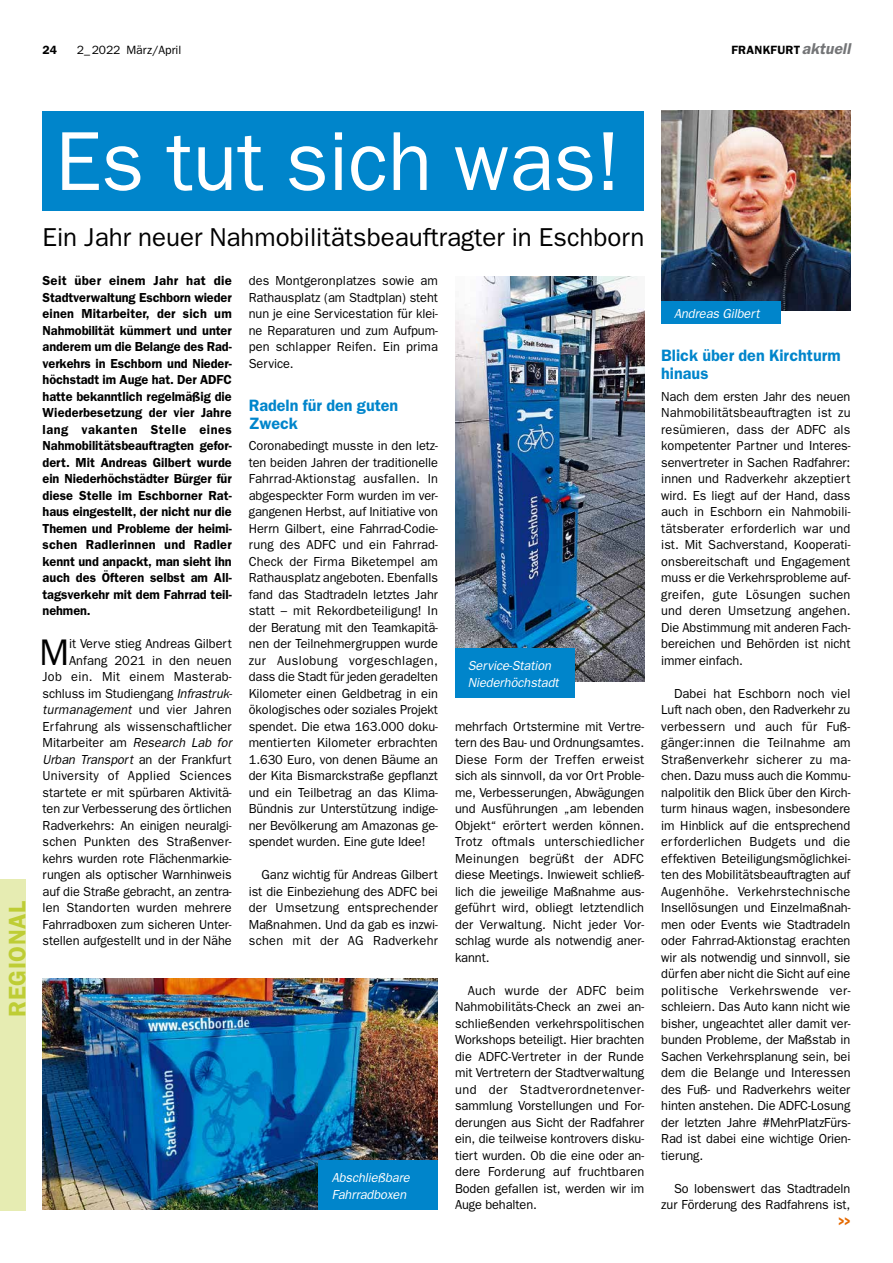
<style>
.page{position:relative;width:893px;height:1263px;background:#fff}
.page>*{position:absolute;margin:0;border:0;box-sizing:border-box;transform-origin:0 0}
.t1{font:84px "Franklin Gothic";color:#fff}
.t2{font:37.2px "Franklin Gothic";color:#000}
.t3{font:25.95px "Franklin Gothic";color:#000}
.t4{font:600 24px "Franklin Gothic";letter-spacing:.025em;color:#becd35}
.t5{font:600 16.5px/18px "Franklin Gothic";color:#0085cb}
.t6{font:600 16.5px "Franklin Gothic";color:#e46900;scale:.6 1}
.t7{font:13.2px/16.5px "Franklin Gothic";letter-spacing:-.005em;color:#000;text-align:justify}
.t8{font:600 13.2px/16.5px "Franklin Gothic";letter-spacing:-.005em;color:#000;text-align:justify}
.t9{font:italic 13.2px/16.5px "Franklin Gothic";letter-spacing:-.005em;color:#fff}
.t10{font:600 12px "Franklin Gothic";letter-spacing:.025em;color:#000}
.t11{font:12px "Franklin Gothic";color:#000}
.s1{font-style:italic;font-size:15.75px;color:#747577}
.s2{font-style:italic}
</style>
<div class="page">
<img style="left:43px;top:978px;width:395px;height:232px">
<img style="left:455px;top:276px;width:189px;height:405px">
<img style="left:661px;top:111px;width:189px;height:199px">
<div style="left:43px;top:111px;width:601px;height:99px;background:#0085cb"></div>
<div style="left:455px;top:648px;width:119px;height:50px;background:#0085cb"></div>
<div style="left:319px;top:1160px;width:119px;height:50px;background:#0085cb"></div>
<div style="left:661px;top:302px;width:119px;height:22px;background:#0085cb"></div>
<div style="left:0;top:879px;width:26px;height:332px;background:#e6ecb2"></div>
<p class="t10" style="left:43px;top:43px;width:16px">24</p>
<p class="t11" style="left:77px;top:43px;width:106px">2_2022 März/April</p>
<p class="t10" style="left:731px;top:43px;width:120px">FRANKFURT<span class="s1">aktuell</span></p>
<h3 class="t4" style="left:3px;top:1017px;width:118px;rotate:-90deg">REGIONAL</h3>
<h1 class="t1" style="left:55px;top:113px;width:567px">Es tut sich was!</h1>
<h3 class="t3" style="left:43px;top:223px;width:603px">Ein Jahr neuer Nahmobilitätsbeauftragter in Eschborn</h3>
<p class="t8" style="left:43px;top:272px;width:191px">Seit über einem Jahr hat die Stadtverwaltung Eschborn wieder einen Mitarbeiter, der sich um Nahmobilität kümmert und unter anderem um die Belange des Rad&shy;verkehrs in Eschborn und Nieder&shy;höchstadt im Auge hat. Der ADFC hatte bekanntlich regelmäßig die Wiederbesetzung der vier Jahre lang vakanten Stelle eines Nahmobilitätsbeauftragten gefor&shy;dert. Mit Andreas Gilbert wurde ein Niederhöchstädter Bürger für diese Stelle im Eschborner Rat&shy;haus eingestellt, der nicht nur die Themen und Probleme der heimi&shy;schen Radlerinnen und Radler kennt und anpackt, man sieht ihn auch des Öfteren selbst am All&shy;tagsverkehr mit dem Fahrrad teil&shy;nehmen.</p>
<h2 class="t2" style="left:40px;top:631px;width:31px">M</h2>
<p class="t7" style="left:43px;top:635px;width:191px;text-align:right">it Verve stieg Andreas Gilbert<br>Anfang 2021 in den neuen<br>Job ein. Mit einem Masterab&shy;schluss im Studiengang <span class="s2">Infrastruk&shy;turmanagement</span> und vier Jahren<br>Erfahrung als wissenschaftlicher<br>Mitarbeiter am <span class="s2">Research Lab for<br>Urban Transport</span> an der Frankfurt<br>University of Applied Sciences startete er mit spürbaren Aktivitä&shy;ten zur Verbesserung des örtlichen<br>Radverkehrs: An einigen neuralgi&shy;schen Punkten des Straßenver&shy;kehrs wurden rote Flächenmarkie&shy;rungen als optischer Warnhinweis auf die Straße gebracht, an zentra&shy;len Standorten wurden mehrere<br>Fahrradboxen zum sicheren Unter&shy;stellen aufgestellt und in der Nähe</p>
<p class="t7" style="left:249px;top:272px;width:191px">des Montgeronplatzes sowie am Rathausplatz (am Stadtplan) steht nun je eine Servicestation für klei&shy;ne Reparaturen und zum Aufpum&shy;pen schlapper Reifen. Ein prima Service.</p>
<p class="t5" style="left:249px;top:396px;width:151px">Radeln für den guten<br>Zweck</p>
<p class="t7" style="left:249px;top:437px;width:191px">Coronabedingt musste in den letz&shy;ten beiden Jahren der traditionelle Fahrrad-Aktionstag ausfallen. In abgespeckter Form wurden im ver&shy;gangenen Herbst, auf Initiative von Herrn Gilbert, eine Fahrrad-Codie&shy;rung des ADFC und ein Fahrrad-Check der Firma Biketempel am Rathausplatz angeboten. Ebenfalls fand das Stadtradeln letztes Jahr statt – mit Rekordbeteiligung! In der Beratung mit den Teamkapitä&shy;nen der Teilnehmergruppen wurde zur Auslobung vorgeschlagen, dass die Stadt für jeden geradelten Kilometer einen Geldbetrag in ein ökologisches oder soziales Projekt spendet. Die etwa 163.000 doku&shy;mentierten Kilometer erbrachten 1.630 Euro, von denen Bäume an der Kita Bismarckstraße gepflanzt und ein Teilbetrag an das Klima-Bündnis zur Unterstützung indige&shy;ner Bevölkerung am Amazonas ge&shy;spendet wurden. Eine gute Idee!</p>
<p class="t7" style="left:249px;top:866px;width:191px;text-indent:13px">Ganz wichtig für Andreas Gilbert ist die Einbeziehung des ADFC bei der Umsetzung entsprechender Maßnahmen. Und da gab es inzwi&shy;schen mit der AG Radverkehr</p>
<p class="t9" style="left:332px;top:1169px;width:80px">Abschließbare<br>Fahrradboxen</p>
<p class="t9" style="left:468px;top:657px;width:92px">Service-Station<br>Niederhöchstadt</p>
<p class="t7" style="left:455px;top:718px;width:191px">mehrfach Ortstermine mit Vertre&shy;tern des Bau- und Ordnungsamtes.<br>Diese Form der Treffen erweist sich als sinnvoll, da vor Ort Proble&shy;me, Verbesserungen, Abwägungen und Ausführungen „am lebenden Objekt“ erörtert werden können.<br>Trotz oftmals unterschiedlicher Meinungen begrüßt der ADFC diese Meetings. Inwieweit schließ&shy;lich die jeweilige Maßnahme aus&shy;geführt wird, obliegt letztendlich der Verwaltung. Nicht jeder Vor&shy;schlag wurde als notwendig aner&shy;kannt.</p>
<p class="t7" style="left:455px;top:982px;width:191px;text-indent:13px">Auch wurde der ADFC beim Nahmobilitäts-Check an zwei an&shy;schließenden verkehrspolitischen Workshops beteiligt. Hier brachten die ADFC-Vertreter in der Runde mit Vertretern der Stadtverwaltung und der Stadtverordnetenver&shy;sammlung Vorstellungen und For&shy;derungen aus Sicht der Radfahrer ein, die teilweise kontrovers disku&shy;tiert wurden. Ob die eine oder an&shy;dere Forderung auf fruchtbaren Boden gefallen ist, werden wir im Auge behalten.</p>
<p class="t9" style="left:674px;top:305px;width:87px">Andreas Gilbert</p>
<p class="t5" style="left:661px;top:346px;width:181px">Blick über den Kirchturm hinaus</p>
<p class="t7" style="left:661px;top:388px;width:191px">Nach dem ersten Jahr des neuen Nahmobilitätsbeauftragten ist zu resümieren, dass der ADFC als kompetenter Partner und Interes&shy;senvertreter in Sachen Radfahrer: innen und Radverkehr akzeptiert wird. Es liegt auf der Hand, dass auch in Eschborn ein Nahmobili&shy;tätsberater erforderlich war und ist. Mit Sachverstand, Kooperati&shy;onsbereitschaft und Engagement muss er die Verkehrsprobleme auf&shy;greifen, gute Lösungen suchen und deren Umsetzung angehen.<br>Die Abstimmung mit anderen Fach&shy;bereichen und Behörden ist nicht immer einfach.</p>
<p class="t7" style="left:661px;top:685px;width:191px;text-indent:13px">Dabei hat Eschborn noch viel Luft nach oben, den Radverkehr zu verbessern und auch für Fuß&shy;gänger:innen die Teilnahme am Straßenverkehr sicherer zu ma&shy;chen. Dazu muss auch die Kommu&shy;nalpolitik den Blick über den Kirch&shy;turm hinaus wagen, insbesondere im Hinblick auf die entsprechend erforderlichen Budgets und die effektiven Beteiligungsmöglichkei&shy;ten des Mobilitätsbeauftragten auf Augenhöhe. Verkehrstechnische Insellösungen und Einzelmaßnah&shy;men oder Events wie Stadtradeln oder Fahrrad-Aktionstag erachten wir als notwendig und sinnvoll, sie dürfen aber nicht die Sicht auf eine politische Verkehrswende ver&shy;schleiern. Das Auto kann nicht wie bisher, ungeachtet aller damit ver&shy;bunden Probleme, der Maßstab in Sachen Verkehrsplanung sein, bei dem die Belange und Interessen des Fuß- und Radverkehrs weiter hinten anstehen. Die ADFC-Losung der letzten Jahre #MehrPlatzFürs-Rad ist dabei eine wichtige Orien&shy;tierung.</p>
<p class="t7" style="left:661px;top:1180px;width:191px;text-align:right">So lobenswert das Stadtradeln zur Förderung des Radfahrens ist,</p>
<p class="t6" style="left:839px;top:1210px;width:21px">&gt;&gt;</p>
</div>
